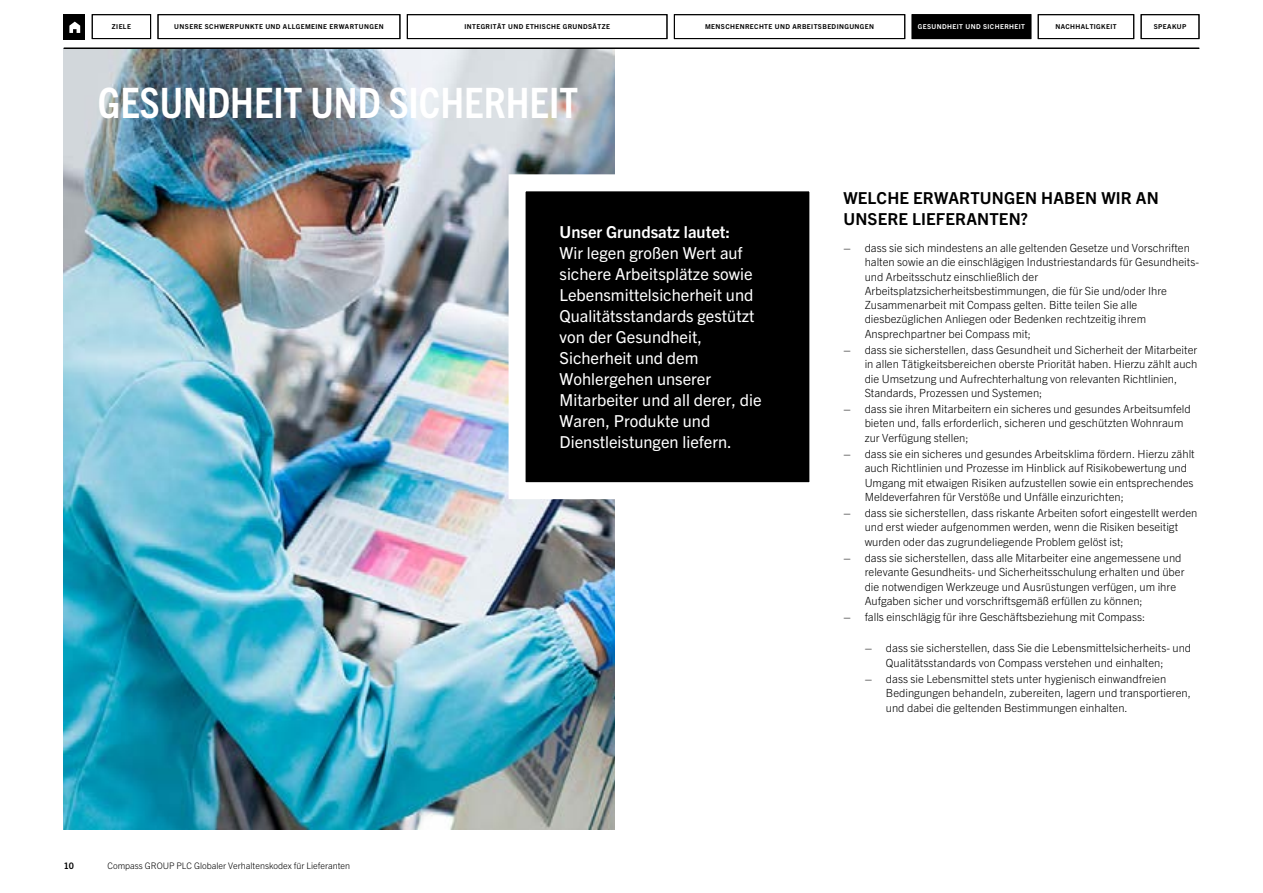
<style>
.page{position:relative;width:1263px;height:893px;background:#fff}
.page>*{position:absolute;margin:0;border:0;box-sizing:border-box;transform-origin:0 0}
.Page_Title{font:700 condensed 42px "Trade Gothic Next LT Pro";color:#fff}
.Introduction{font:16.5px/21px "Trade Gothic Next LT Pro";color:#fff}
.Heading-1{font:700 16.5px/21px "Trade Gothic Next LT Pro";letter-spacing:.01em;color:#000}
.t1{font:300 11.25px/14.2px "Trade Gothic Next LT Pro";color:#000}
.t2{font:300 9px "Trade Gothic Next LT Pro";color:#000}
.t3{font:700 9px "Trade Gothic Next LT Pro";color:#000}
.t4{font:700 6.75px "Trade Gothic Next LT Pro";letter-spacing:.06em;color:#000}
.t5{font:700 6.75px "Trade Gothic Next LT Pro";letter-spacing:.06em;color:#fff}
.s1{font-weight:700}
</style>
<div class="page">
<div style="left:912px;top:15px;width:119px;height:24px;background:#000"></div>
<img style="left:64px;top:49px;width:550px;height:780px">
<svg style="left:500px;top:166px;width:310px;height:342px"></svg>
<div style="left:64px;top:14px;width:21px;height:26px;background:#000"></div>
<svg style="left:69px;top:22px;width:11px;height:11px"></svg>
<div style="left:92px;top:14px;width:59px;height:25px;border:1px solid #000"></div>
<div style="left:158px;top:14px;width:242px;height:25px;border:1px solid #000"></div>
<div style="left:407px;top:14px;width:260px;height:25px;border:1px solid #000"></div>
<div style="left:674px;top:14px;width:231px;height:25px;border:1px solid #000"></div>
<div style="left:912px;top:14px;width:119px;height:25px;border:1px solid #000"></div>
<div style="left:1038px;top:14px;width:96px;height:25px;border:1px solid #000"></div>
<div style="left:1141px;top:14px;width:58px;height:25px;border:1px solid #000"></div>
<hr style="left:64px;top:48px;width:1135px;height:1px;background:#000">
<p class="t4" style="left:112px;top:22px;width:20px">ZIELE</p>
<p class="t4" style="left:174px;top:22px;width:211px">UNSERE SCHWERPUNKTE UND ALLGEMEINE ERWARTUNGEN</p>
<p class="t4" style="left:464px;top:22px;width:147px">INTEGRITÄT UND ETHISCHE GRUNDSÄTZE</p>
<p class="t4" style="left:705px;top:22px;width:171px">MENSCHENRECHTE UND ARBEITSBEDINGUNGEN</p>
<p class="t5" style="left:918px;top:22px;width:109px">GESUNDHEIT UND SICHERHEIT</p>
<p class="t4" style="left:1055px;top:22px;width:63px">NACHHALTIGKEIT</p>
<p class="t4" style="left:1154px;top:22px;width:34px">SPEAKUP</p>
<p class="Page_Title" style="left:98px;top:74px;width:482px">GESUNDHEIT UND SICHERHEIT</p>
<p class="t3" style="left:64px;top:860px;width:12px">10</p>
<p class="t2" style="left:108px;top:860px;width:244px">Compass GROUP PLC Globaler Verhaltenskodex für Lieferanten</p>
<p class="Introduction" style="left:560px;top:221px;width:204px"><span class="s1">Unser Grundsatz lautet:<br></span>Wir legen großen Wert auf sichere Arbeitsplätze sowie<br>Lebensmittelsicherheit und<br>Qualitätsstandards gestützt von der Gesundheit,<br>Sicherheit und dem<br>Wohlergehen unserer<br>Mitarbeiter und all derer, die<br>Waren, Produkte und<br>Dienstleistungen liefern.</p>
<p class="Heading-1" style="left:843px;top:186px;width:317px">WELCHE ERWARTUNGEN HABEN WIR AN<br>UNSERE LIEFERANTEN?</p>
<p class="t1" style="left:865px;top:240px;width:336px;text-indent:-21px">– dass sie sich mindestens an alle geltenden Gesetze und Vorschriften halten sowie an die einschlägigen Industriestandards für Gesundheits&shy;und Arbeitsschutz einschließlich der Arbeitsplatzsicherheitsbestimmungen, die für Sie und/oder Ihre Zusammenarbeit mit Compass gelten. Bitte teilen Sie alle diesbezüglichen Anliegen oder Bedenken rechtzeitig ihrem Ansprechpartner bei Compass mit;</p>
<p class="t1" style="left:865px;top:342px;width:334px;text-indent:-21px">– dass sie sicherstellen, dass Gesundheit und Sicherheit der Mitarbeiter in allen Tätigkeitsbereichen oberste Priorität haben. Hierzu zählt auch die Umsetzung und Aufrechterhaltung von relevanten Richtlinien, Standards, Prozessen und Systemen;</p>
<p class="t1" style="left:865px;top:401px;width:328px;text-indent:-21px">– dass sie ihren Mitarbeitern ein sicheres und gesundes Arbeitsumfeld bieten und, falls erforderlich, sicheren und geschützten Wohnraum zur Verfügung stellen;</p>
<p class="t1" style="left:865px;top:446px;width:332px;text-indent:-21px">– dass sie ein sicheres und gesundes Arbeitsklima fördern. Hierzu zählt auch Richtlinien und Prozesse im Hinblick auf Risikobewertung und Umgang mit etwaigen Risiken aufzustellen sowie ein entsprechendes Meldeverfahren für Verstöße und Unfälle einzurichten;</p>
<p class="t1" style="left:865px;top:505px;width:334px;text-indent:-21px">– dass sie sicherstellen, dass riskante Arbeiten sofort eingestellt werden und erst wieder aufgenommen werden, wenn die Risiken beseitigt wurden oder das zugrundeliegende Problem gelöst ist;</p>
<p class="t1" style="left:865px;top:550px;width:321px;text-indent:-21px">– dass sie sicherstellen, dass alle Mitarbeiter eine angemessene und relevante Gesundheits- und Sicherheitsschulung erhalten und über die notwendigen Werkzeuge und Ausrüstungen verfügen, um ihre Aufgaben sicher und vorschriftsgemäß erfüllen zu können;</p>
<p class="t1" style="left:843px;top:609px;width:303px">– falls einschlägig für ihre Geschäftsbeziehung mit Compass:</p>
<p class="t1" style="left:865px;top:640px;width:328px;text-align:center">– dass sie sicherstellen, dass Sie die Lebensmittelsicherheits- und<br>Qualitätsstandards von Compass verstehen und einhalten;</p>
<p class="t1" style="left:886px;top:671px;width:306px;text-indent:-21px">– dass sie Lebensmittel stets unter hygienisch einwandfreien<br>Bedingungen behandeln, zubereiten, lagern und transportieren, und dabei die geltenden Bestimmungen einhalten.</p>
</div>
